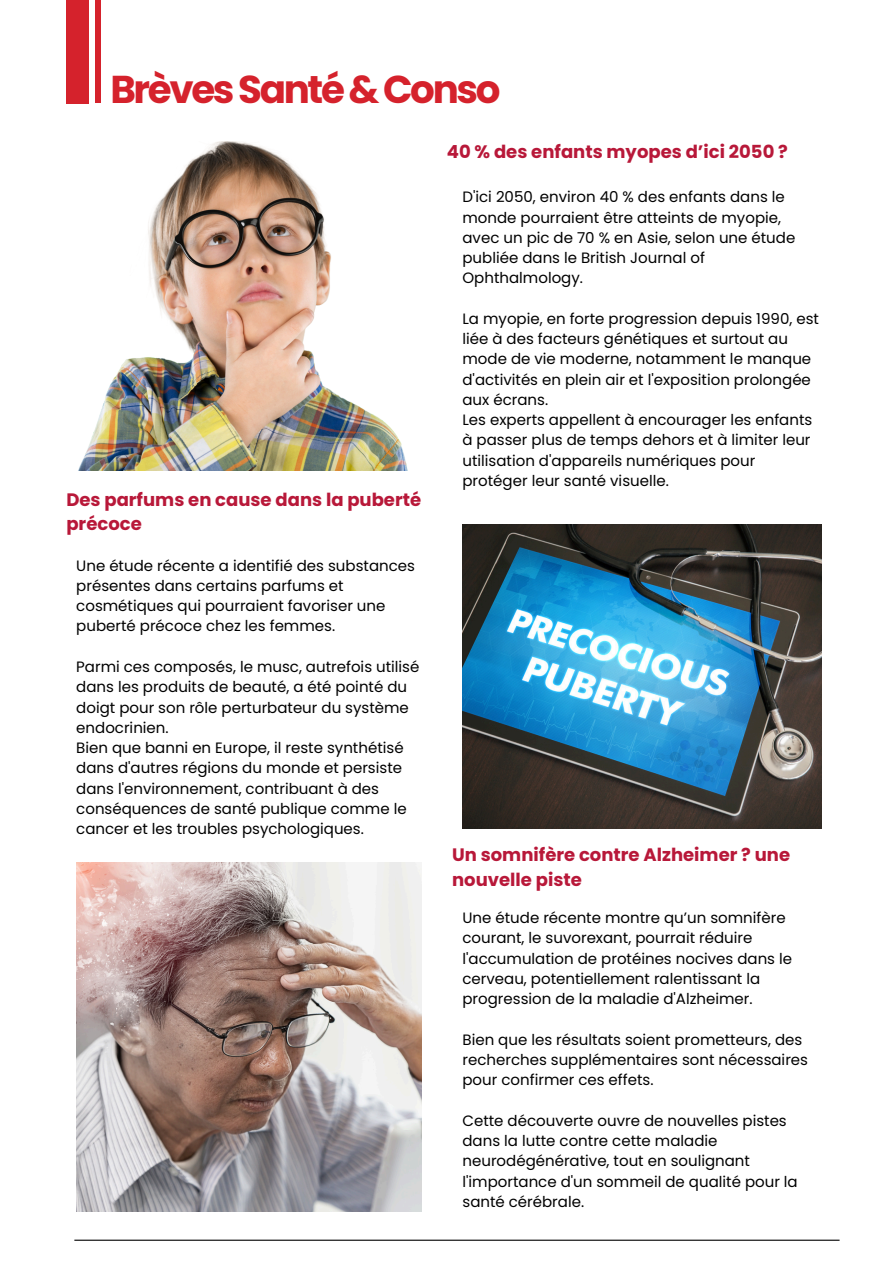
<style>
.page{position:relative;width:894px;height:1264px;background:#fff}
.page>*{position:absolute;margin:0;border:0;box-sizing:border-box;transform-origin:0 0}
.t1{font:700 38.85px "Poppins";letter-spacing:-.06em;color:#d5222c}
.t2{font:700 18px/24.8px "Poppins";color:#b81839}
.t3{font:15px/20.2px "Poppins";color:#000}
</style>
<div class="page">
<img style="left:78px;top:141px;width:330px;height:329px">
<hr style="left:74px;top:1239px;width:765px;height:1px;background:#000">
<div style="left:67px;top:0;width:22px;height:104px;background:#d5222c"></div>
<hr style="left:96px;top:0;width:4px;height:102px;background:#d5222c">
<img style="left:462px;top:525px;width:359px;height:303px">
<img style="left:76px;top:862px;width:346px;height:349px">
<p class="t1" style="left:110px;top:62px;width:391px">BrèvesSanté&amp;Conso</p>
<p class="t2" style="left:66px;top:487px;width:356px">Des parfums en cause dans la puberté précoce</p>
<p class="t3" style="left:76px;top:555px;width:340px">Une étude récente a identifié des substances présentes dans certains parfums et cosmétiques qui pourraient favoriser une puberté précoce chez les femmes.</p>
<h2 class="t3" style="left:76px;top:656px;width:344px">Parmi ces composés, le musc, autrefois utilisé dans les produits de beauté, a été pointé du doigt pour son rôle perturbateur du système endocrinien.</h2>
<p class="t3" style="left:76px;top:737px;width:332px">Bien que banni en Europe, il reste synthétisé dans d'autres régions du monde et persiste dans l'environnement, contribuant à des conséquences de santé publique comme le cancer et les troubles psychologiques.</p>
<p class="t2" style="left:446px;top:139px;width:342px">40 % des enfants myopes d’ici 2050 ?</p>
<p class="t3" style="left:462px;top:187px;width:334px">D'ici 2050, environ 40 % des enfants dans le monde pourraient être atteints de myopie, avec un pic de 70 % en Asie, selon une étude publiée dans le British Journal of Ophthalmology.</p>
<p class="t3" style="left:462px;top:308px;width:358px">La myopie, en forte progression depuis 1990, est liée à des facteurs génétiques et surtout au mode de vie moderne, notamment le manque d'activités en plein air et l'exposition prolongée aux écrans.</p>
<h2 class="t3" style="left:462px;top:410px;width:351px">Les experts appellent à encourager les enfants à passer plus de temps dehors et à limiter leur utilisation d'appareils numériques pour protéger leur santé visuelle.</h2>
<p class="t2" style="left:452px;top:842px;width:339px">Un somnifère contre Alzheimer ? une nouvelle piste</p>
<p class="t3" style="left:462px;top:907px;width:331px">Une étude récente montre qu’un somnifère courant, le suvorexant, pourrait réduire l'accumulation de protéines nocives dans le cerveau, potentiellement ralentissant la progression de la maladie d'Alzheimer.</p>
<p class="t3" style="left:462px;top:1029px;width:347px">Bien que les résultats soient prometteurs, des recherches supplémentaires sont nécessaires pour confirmer ces effets.</p>
<p class="t3" style="left:462px;top:1110px;width:337px">Cette découverte ouvre de nouvelles pistes dans la lutte contre cette maladie neurodégénérative, tout en soulignant l'importance d'un sommeil de qualité pour la santé cérébrale.</p>
</div>
